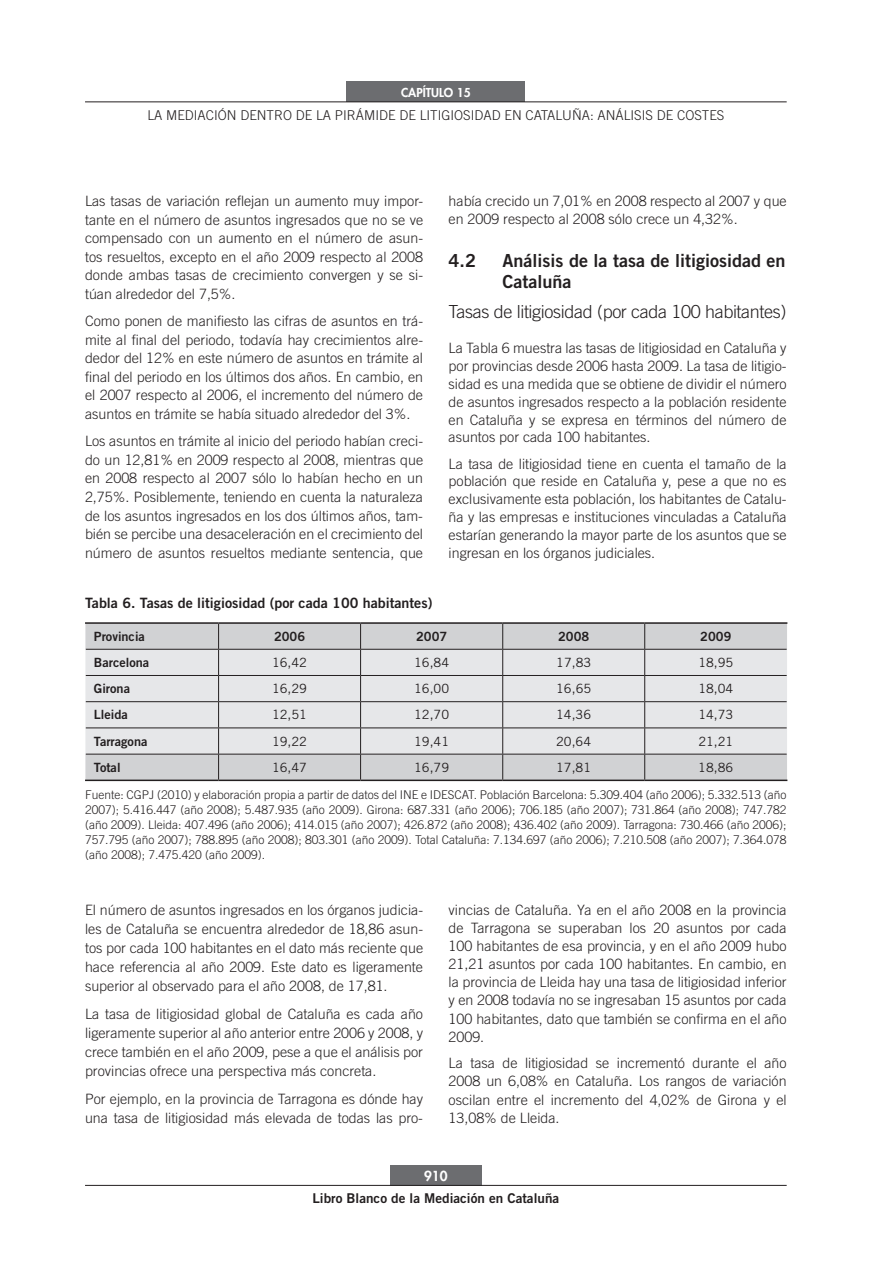
<style>
.page{position:relative;width:893px;height:1263px;background:#fff}
.page>*{position:absolute;margin:0;border:0;box-sizing:border-box;transform-origin:0 0}
.t1{font:18px/21.6px "Trade Gothic LT Std Bd 2";color:#231f20}
.t2{font:300 18px "Trade Gothic LT Std";letter-spacing:-.02em;color:#231f20}
.t3{font:300 14.25px/18.6px "Trade Gothic LT Std";color:#231f20;text-align:justify}
.t4{font:14.25px "Trade Gothic LT Std Bd 2";color:#231f20}
.t5{font:300 13.5px "Trade Gothic LT Std";color:#231f20}
.t6{font:13.5px "Trade Gothic LT Std Bd 2";color:#231f20}
.t7{font:800 13.5px "Futura Std";color:#fff}
.t8{font:12.75px "Trade Gothic LT Std";color:#231f20}
.t9{font:12.75px "Trade Gothic LT Std Bd 2";color:#231f20}
.t10{font:300 12px/15px "Trade Gothic LT Std";color:#231f20;text-align:justify}
.t11{font:800 12px "Futura Std";color:#fff}
</style>
<div class="page">
<div style="left:390px;top:1165px;width:92px;height:20px;background:#6c6d70"></div>
<div style="left:346px;top:82px;width:179px;height:20px;background:#6c6d70"></div>
<hr style="left:85px;top:1185px;width:702px;height:1px;background:#231f20">
<hr style="left:85px;top:102px;width:702px;height:1px;background:#231f20">
<div style="left:85px;top:624px;width:702px;height:155px;background:#d1d2d4"></div>
<div style="left:85px;top:649px;width:702px;height:105px;background:#e6e7e9"></div>
<hr style="left:86px;top:675px;width:133px;height:1px;background:#231f20">
<hr style="left:219px;top:675px;width:142px;height:1px;background:#231f20">
<hr style="left:361px;top:675px;width:142px;height:1px;background:#231f20">
<hr style="left:503px;top:675px;width:142px;height:1px;background:#231f20">
<hr style="left:645px;top:675px;width:142px;height:1px;background:#231f20">
<hr style="left:86px;top:701px;width:133px;height:1px;background:#231f20">
<hr style="left:219px;top:701px;width:142px;height:1px;background:#231f20">
<hr style="left:361px;top:701px;width:142px;height:1px;background:#231f20">
<hr style="left:503px;top:701px;width:142px;height:1px;background:#231f20">
<hr style="left:645px;top:701px;width:142px;height:1px;background:#231f20">
<hr style="left:86px;top:727px;width:133px;height:1px;background:#231f20">
<hr style="left:219px;top:727px;width:142px;height:1px;background:#231f20">
<hr style="left:361px;top:727px;width:142px;height:1px;background:#231f20">
<hr style="left:503px;top:727px;width:142px;height:1px;background:#231f20">
<hr style="left:645px;top:727px;width:142px;height:1px;background:#231f20">
<svg style="left:218px;top:624px;width:1px;height:155px"></svg>
<svg style="left:360px;top:624px;width:1px;height:155px"></svg>
<svg style="left:502px;top:624px;width:1px;height:155px"></svg>
<svg style="left:644px;top:624px;width:1px;height:155px"></svg>
<hr style="left:85px;top:622px;width:134px;height:2px;background:#231f20">
<hr style="left:219px;top:622px;width:142px;height:2px;background:#231f20">
<hr style="left:361px;top:622px;width:142px;height:2px;background:#231f20">
<hr style="left:503px;top:622px;width:142px;height:2px;background:#231f20">
<hr style="left:645px;top:622px;width:142px;height:2px;background:#231f20">
<hr style="left:86px;top:649px;width:133px;height:1px;background:#231f20">
<hr style="left:219px;top:649px;width:142px;height:1px;background:#231f20">
<hr style="left:361px;top:649px;width:142px;height:1px;background:#231f20">
<hr style="left:503px;top:649px;width:142px;height:1px;background:#231f20">
<hr style="left:645px;top:649px;width:142px;height:1px;background:#231f20">
<hr style="left:86px;top:754px;width:133px;height:1px;background:#231f20">
<hr style="left:219px;top:754px;width:142px;height:1px;background:#231f20">
<hr style="left:361px;top:754px;width:142px;height:1px;background:#231f20">
<hr style="left:503px;top:754px;width:142px;height:1px;background:#231f20">
<hr style="left:645px;top:754px;width:142px;height:1px;background:#231f20">
<hr style="left:85px;top:779px;width:134px;height:2px;background:#231f20">
<hr style="left:219px;top:779px;width:142px;height:2px;background:#231f20">
<hr style="left:361px;top:779px;width:142px;height:2px;background:#231f20">
<hr style="left:503px;top:779px;width:142px;height:2px;background:#231f20">
<hr style="left:645px;top:779px;width:142px;height:2px;background:#231f20">
<p class="t11" style="left:401px;top:85px;width:71px">CAPÍTULO 15</p>
<p class="t5" style="left:147px;top:107px;width:27px">La mediaci</p>
<p class="t5" style="left:218px;top:107px;width:32px">ón dentro</p>
<p class="t5" style="left:296px;top:107px;width:48px">delapirámide</p>
<p class="t5" style="left:399px;top:107px;width:28px">de litigiosidad</p>
<p class="t5" style="left:504px;top:107px;width:38px">en Catalu</p>
<p class="t5" style="left:572px;top:107px;width:34px">ña: análisis</p>
<p class="t5" style="left:657px;top:107px;width:29px">de costes</p>
<p class="t3" style="left:85px;top:191px;width:340px">Las tasas de variación reflejan un aumento muy impor&shy;tante en el número de asuntos ingresados que no se ve compensado con un aumento en el número de asun&shy;tos resueltos, excepto en el año 2009 respecto al 2008 donde ambas tasas de crecimiento convergen y se si&shy;túan alrededor del 7,5%.</p>
<p class="t3" style="left:85px;top:311px;width:340px">Como ponen de manifiesto las cifras de asuntos en trá&shy;mite al final del periodo, todavía hay crecimientos alre&shy;dedor del 12% en este número de asuntos en trámite al final del periodo en los últimos dos años. En cambio, en el 2007 respecto al 2006, el incremento del número de asuntos en trámite se había situado alrededor del 3%.</p>
<p class="t3" style="left:85px;top:431px;width:340px">Los asuntos en trámite al inicio del periodo habían creci&shy;do un 12,81% en 2009 respecto al 2008, mientras que en 2008 respecto al 2007 sólo lo habían hecho en un 2,75%. Posiblemente, teniendo en cuenta la naturaleza de los asuntos ingresados en los dos últimos años, tam&shy;bién se percibe una desaceleración en el crecimiento del número de asuntos resueltos mediante sentencia, que</p>
<p class="t3" style="left:449px;top:192px;width:340px;line-height:17.9px">había crecido un 7,01% en 2008 respecto al 2007 y que en 2009 respecto al 2008 sólo crece un 4,32%.</p>
<p class="t1" style="left:449px;top:249px;width:29px">4.2</p>
<p class="t1" style="left:503px;top:249px;width:284px">Análisis de la tasa de litigiosidad en<br>Cataluña</p>
<p class="t2" style="left:449px;top:301px;width:339px">Tasas de litigiosidad (por cada 100 habitantes)</p>
<p class="t3" style="left:449px;top:339px;width:340px;line-height:17.9px">La Tabla 6 muestra las tasas de litigiosidad en Cataluña y por provincias desde 2006 hasta 2009. La tasa de litigio&shy;sidad es una medida que se obtiene de dividir el número de asuntos ingresados respecto a la población residente en Cataluña y se expresa en términos del número de asuntos por cada 100 habitantes.</p>
<p class="t3" style="left:449px;top:454px;width:340px;line-height:17.9px">La tasa de litigiosidad tiene en cuenta el tamaño de la población que reside en Cataluña y, pese a que no es exclusivamente esta población, los habitantes de Catalu&shy;ña y las empresas e instituciones vinculadas a Cataluña estarían generando la mayor parte de los asuntos que se ingresan en los órganos judiciales.</p>
<p class="t4" style="left:85px;top:594px;width:349px">Tabla 6. Tasas de litigiosidad (por cada 100 habitantes)</p>
<p class="t9" style="left:94px;top:628px;width:52px">Provincia</p>
<p class="t9" style="left:274px;top:628px;width:33px">2006</p>
<p class="t9" style="left:416px;top:628px;width:33px">2007</p>
<p class="t9" style="left:558px;top:628px;width:33px">2008</p>
<p class="t9" style="left:700px;top:628px;width:33px">2009</p>
<p class="t9" style="left:94px;top:654px;width:57px">Barcelona</p>
<p class="t8" style="left:272px;top:655px;width:37px">16,42</p>
<p class="t8" style="left:414px;top:655px;width:37px">16,84</p>
<p class="t8" style="left:556px;top:655px;width:37px">17,83</p>
<p class="t8" style="left:698px;top:655px;width:37px">18,95</p>
<p class="t9" style="left:94px;top:681px;width:38px">Girona</p>
<p class="t8" style="left:272px;top:681px;width:37px">16,29</p>
<p class="t8" style="left:414px;top:681px;width:37px">16,00</p>
<p class="t8" style="left:556px;top:681px;width:37px">16,65</p>
<p class="t8" style="left:698px;top:681px;width:37px">18,04</p>
<p class="t9" style="left:94px;top:707px;width:36px">Lleida</p>
<p class="t8" style="left:272px;top:707px;width:37px">12,51</p>
<p class="t8" style="left:414px;top:707px;width:37px">12,70</p>
<p class="t8" style="left:556px;top:707px;width:37px">14,36</p>
<p class="t8" style="left:698px;top:707px;width:37px">14,73</p>
<p class="t9" style="left:94px;top:733px;width:55px">Tarragona</p>
<p class="t8" style="left:272px;top:733px;width:37px">19,22</p>
<p class="t8" style="left:414px;top:733px;width:37px">19,41</p>
<p class="t8" style="left:556px;top:733px;width:37px">20,64</p>
<p class="t8" style="left:698px;top:733px;width:37px">21,21</p>
<p class="t9" style="left:94px;top:759px;width:28px">Total</p>
<p class="t8" style="left:272px;top:760px;width:37px">16,47</p>
<p class="t8" style="left:414px;top:760px;width:37px">16,79</p>
<p class="t8" style="left:556px;top:760px;width:37px">17,81</p>
<p class="t8" style="left:698px;top:760px;width:37px">18,86</p>
<p class="t10" style="left:85px;top:787px;width:703px">Fuente: CGPJ (2010) y elaboración propia a partir de datos del INE e IDESCAT. Población Barcelona: 5.309.404 (año 2006); 5.332.513 (año 2007); 5.416.447 (año 2008); 5.487.935 (año 2009). Girona: 687.331 (año 2006); 706.185 (año 2007); 731.864 (año 2008); 747.782 (año 2009). Lleida: 407.496 (año 2006); 414.015 (año 2007); 426.872 (año 2008); 436.402 (año 2009). Tarragona: 730.466 (año 2006); 757.795 (año 2007); 788.895 (año 2008); 803.301 (año 2009). Total Cataluña: 7.134.697 (año 2006); 7.210.508 (año 2007); 7.364.078 (año 2008); 7.475.420 (año 2009).</p>
<p class="t3" style="left:85px;top:900px;width:340px;line-height:19px">El número de asuntos ingresados en los órganos judicia&shy;les de Cataluña se encuentra alrededor de 18,86 asun&shy;tos por cada 100 habitantes en el dato más reciente que hace referencia al año 2009. Este dato es ligeramente superior al observado para el año 2008, de 17,81.</p>
<p class="t3" style="left:85px;top:1004px;width:340px;line-height:19px">La tasa de litigiosidad global de Cataluña es cada año ligeramente superior al año anterior entre 2006 y 2008, y crece también en el año 2009, pese a que el análisis por provincias ofrece una perspectiva más concreta.</p>
<p class="t3" style="left:85px;top:1089px;width:340px;line-height:19px">Por ejemplo, en la provincia de Tarragona es dónde hay una tasa de litigiosidad más elevada de todas las pro-</p>
<p class="t3" style="left:449px;top:900px;width:340px;line-height:18.1px">vincias de Cataluña. Ya en el año 2008 en la provincia de Tarragona se superaban los 20 asuntos por cada 100 habitantes de esa provincia, y en el año 2009 hubo 21,21 asuntos por cada 100 habitantes. En cambio, en la provincia de Lleida hay una tasa de litigiosidad inferior y en 2008 todavía no se ingresaban 15 asuntos por cada 100 habitantes, dato que también se confirma en el año 2009.</p>
<p class="t3" style="left:449px;top:1054px;width:340px;line-height:18.1px">La tasa de litigiosidad se incrementó durante el año 2008 un 6,08% en Cataluña. Los rangos de variación oscilan entre el incremento del 4,02% de Girona y el 13,08% de Lleida.</p>
<p class="t7" style="left:424px;top:1167px;width:25px">910</p>
<p class="t6" style="left:312px;top:1190px;width:248px">Libro Blanco de la Mediación en Cataluña</p>
</div>
